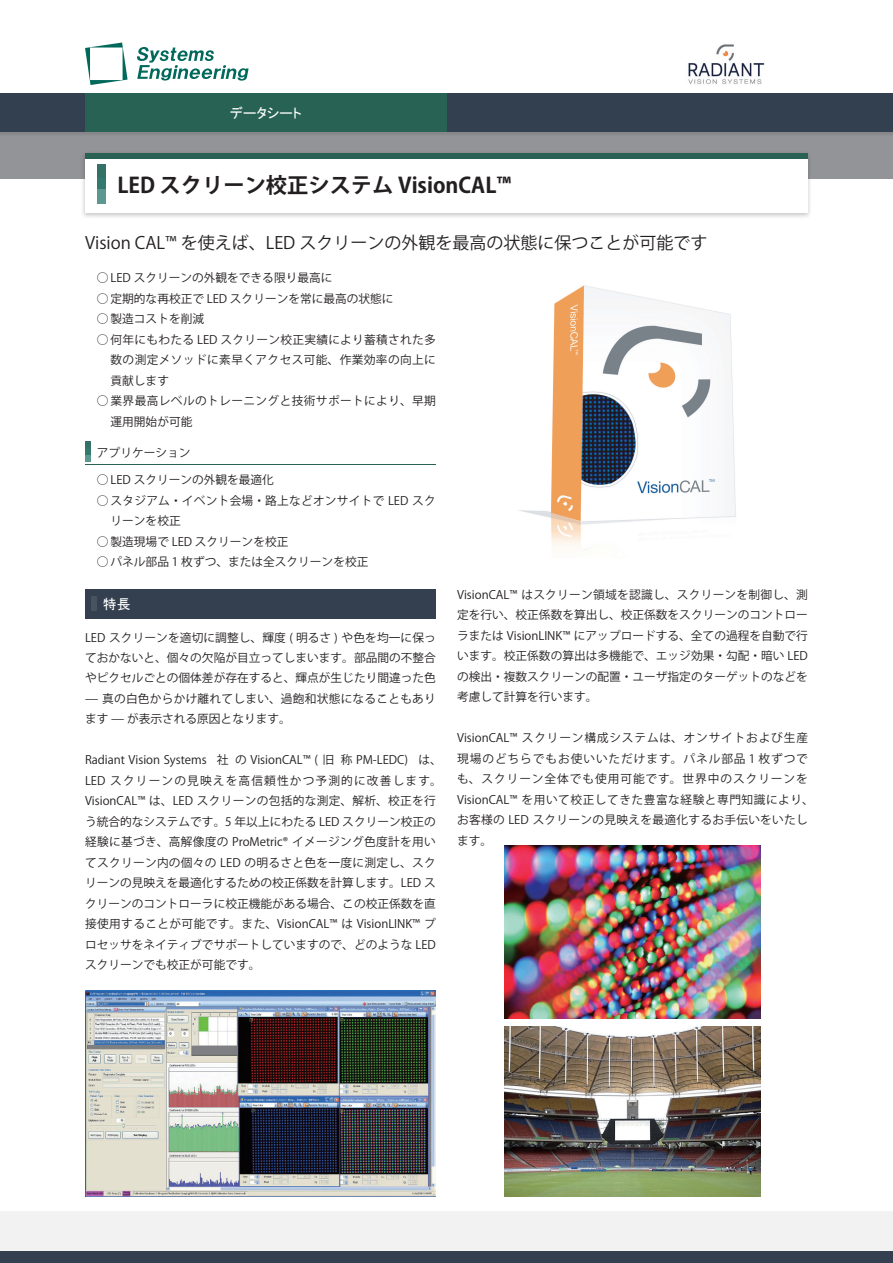
<style>
.page{position:relative;width:893px;height:1263px;background:#fff}
.page>*{position:absolute;margin:0;border:0;box-sizing:border-box;transform-origin:0 0}
.t1{font:700 21.3px "Koz Go Pr 6 N";color:#231f20}
.t2{font:16.95px "Koz Go Pr 6 N";color:#231f20}
.t3{font:13.8px "MS P Gothic";color:#fff}
.t4{font:11.7px/20.4px "Koz Go Pr 6 N";color:#231f20;text-align:justify}
.t5{font:11.7px/20.4px "Koz Go Pr 6 N";letter-spacing:.055em;color:#231f20}
.t6{font:11.7px/20.4px "Koz Go Pr 6 N";letter-spacing:.02em;color:#231f20}
.t7{font:11.7px "Koz Go Pr 6 N";letter-spacing:.035em;color:#231f20}
.t8{font:11.7px "Koz Go Pr 6 N";letter-spacing:.025em;color:#231f20}
</style>
<div class="page">
<img style="left:518px;top:285px;width:218px;height:266px">
<div style="left:0;top:132px;width:893px;height:47px;background:#939498"></div>
<svg style="left:85px;top:43px;width:43px;height:42px"></svg>
<svg style="left:137px;top:47px;width:112px;height:34px"></svg>
<div style="left:0;top:94px;width:893px;height:42px;background:#87878b"></div>
<div style="left:0;top:94px;width:893px;height:38px;background:#33404f"></div>
<div style="left:85px;top:94px;width:361px;height:38px;background:#286254"></div>
<div style="left:80px;top:150px;width:733px;height:69px;background:#231f20;opacity:.25"></div>
<div style="left:85px;top:153px;width:723px;height:60px;background:#fff"></div>
<div style="left:85px;top:153px;width:723px;height:5px;background:#296154"></div>
<div style="left:97px;top:164px;width:8px;height:14px;background:#347167"></div>
<div style="left:97px;top:178px;width:8px;height:12px;background:#337970"></div>
<div style="left:97px;top:190px;width:8px;height:14px;background:#5d9890"></div>
<div style="left:85px;top:589px;width:351px;height:29px;background:#344050"></div>
<div style="left:91px;top:596px;width:6px;height:15px;background:#475361"></div>
<div style="left:0;top:1212px;width:893px;height:51px;background:#f1f2f1"></div>
<div style="left:0;top:1251px;width:893px;height:12px;background:#344050"></div>
<img style="left:688px;top:44px;width:77px;height:40px">
<img style="left:505px;top:1026px;width:255px;height:171px">
<img style="left:505px;top:846px;width:255px;height:172px">
<img style="left:85px;top:991px;width:351px;height:206px">
<hr style="left:85px;top:464px;width:351px;height:1px;background:#296154">
<svg style="left:85px;top:442px;width:5px;height:20px"></svg>
<p class="t3" style="left:230px;top:106px;width:73px">データシート</p>
<h1 class="t1" style="left:117px;top:174px;width:395px">LED スクリーン校正システム VisionCAL™</h1>
<h2 class="t2" style="left:85px;top:233px;width:624px">Vision CAL™ を使えば、LED スクリーンの外観を最高の状態に保つことが可能です</h2>
<p class="t4" style="left:85px;top:268px;width:249px">　○ LED スクリーンの外観をできる限り最高に</p>
<p class="t4" style="left:85px;top:289px;width:310px">　○ 定期的な再校正で LED スクリーンを常に最高の状態に</p>
<p class="t4" style="left:85px;top:309px;width:121px">　○ 製造コストを削減</p>
<p class="t8" style="left:85px;top:333px;width:352px">　○ 何年にもわたる LED スクリーン校正実績により蓄積された多</p>
<p class="t7" style="left:111px;top:353px;width:327px">数の測定メソッドに素早くアクセス可能、作業効率の向上に</p>
<p class="t4" style="left:111px;top:370px;width:60px">貢献します</p>
<p class="t7" style="left:85px;top:394px;width:352px">　○ 業界最高レベルのトレーニングと技術サポートにより、早期</p>
<p class="t4" style="left:111px;top:411px;width:83px">運用開始が可能</p>
<p class="t4" style="left:97px;top:443px;width:95px">アプリケーション</p>
<p class="t4" style="left:85px;top:470px;width:190px">　○ LED スクリーンの外観を最適化</p>
<p class="t6" style="left:85px;top:490px;width:352px">　○ スタジアム・イベント会場・路上などオンサイトで LED スク</p>
<p class="t4" style="left:111px;top:511px;width:72px">リーンを校正</p>
<p class="t4" style="left:85px;top:531px;width:205px">　○ 製造現場で LED スクリーンを校正</p>
<p class="t4" style="left:85px;top:552px;width:285px">　○ パネル部品 1 枚ずつ、または全スクリーンを校正</p>
<p class="t3" style="left:103px;top:597px;width:29px">特長</p>
<p class="t4" style="left:85px;top:627px;width:352px">LED スクリーンを適切に調整し、輝度 ( 明るさ ) や色を均一に保っておかないと、個々の欠陥が目立ってしまいます。部品間の不整合やピクセルごとの個体差が存在すると、輝点が生じたり間違った色</p>
<p class="t6" style="left:85px;top:689px;width:352px">— 真の白色からかけ離れてしまい、過飽和状態になることもあります — が表示される原因となります。</p>
<p class="t4" style="left:85px;top:750px;width:358px;text-align:left">Radiant Vision Systems 社の VisionCAL™ ( 旧称 PM-LEDC) は、LED スクリーンの見映えを高信頼性かつ予測的に改善します。VisionCAL™ は、LED スクリーンの包括的な測定、解析、校正を行う統合的なシステムです。5 年以上にわたる LED スクリーン校正の経験に基づき、高解像度の ProMetric® イメージング色度計を用いてスクリーン内の個々の LED の明るさと色を一度に測定し、スクリーンの見映えを最適化するための校正係数を計算します。LED スクリーンのコントローラに校正機能がある場合、この校正係数を直接使用することが可能です。また、VisionCAL™ は VisionLINK™ プロセッサをネイティブでサポートしていますので、どのような LEDスクリーンでも校正が可能です。</p>
<p class="t4" style="left:457px;top:585px;width:352px">VisionCAL™ はスクリーン領域を認識し、スクリーンを制御し、測定を行い、校正係数を算出し、校正係数をスクリーンのコントローラまたは VisionLINK™ にアップロードする、全ての過程を自動で行います。校正係数の算出は多機能で、エッジ効果・勾配・暗い LEDの検出・複数スクリーンの配置・ユーザ指定のターゲットのなどを考慮して計算を行います。</p>
<p class="t5" style="left:457px;top:728px;width:358px">VisionCAL™ スクリーン構成システムは、オンサイトおよび生産現場のどちらでもお使いいただけます。パネル部品 1 枚ずつでも、スクリーン全体でも使用可能です。世界中のスクリーンを<br>VisionCAL™ を用いて校正してきた豊富な経験と専門知識により、お客様の LED スクリーンの見映えを最適化するお手伝いをいたします。</p>
</div>
